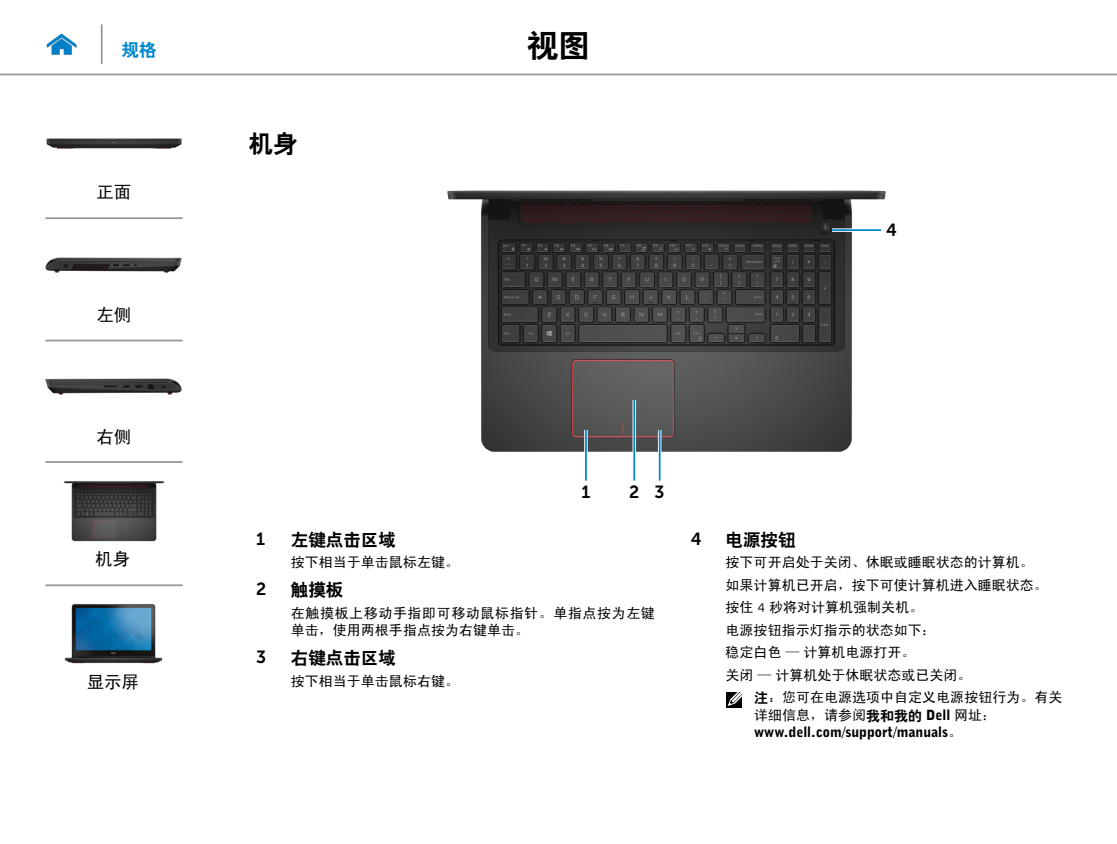
<style>
.page{position:relative;width:1117px;height:844px;background:#fff}
.page>*{position:absolute;margin:0;border:0;box-sizing:border-box;transform-origin:0 0}
.t1{font:31.5px "Heiti CSEG";color:#000}
.Head2{font:24.5px "Heiti CSEG";color:#000}
.Callout_Head{font:17.5px "Heiti CSEG";color:#000}
.t2{font:17.5px "Sim Hei";color:#000}
.Callout-L{font:17.5px "Museo Sans For Dell 700";color:#000}
.Callout_Head-2{font:17.5px "Museo Sans For Dell 700";color:#000}
.t3{font:17.5px "Heiti CSEG";color:#0087cc}
.Callout_description{font:14px "Sim Hei";color:#000}
.Note{font:14px/17.5px "Sim Hei";color:#000}
.Callout_description-2{font:14px/17.5px "Sim Hei";letter-spacing:.04em;color:#000}
.s1{font-family:"Bell Gothic BT"}
.s2{font-family:"Heiti CSEG"}
.s3{font-family:"Bell Gothic BT";font-weight:900}
</style>
<div class="page">
<hr style="left:0;top:74px;width:1116px;height:1px;background:#939598">
<img style="left:46px;top:33px;width:31px;height:22px">
<img style="left:447px;top:190px;width:439px;height:262px">
<svg style="left:831px;top:228px;width:49px;height:4px"></svg>
<hr style="left:831px;top:229px;width:49px;height:2px;background:#0087cc">
<svg style="left:632px;top:400px;width:4px;height:80px"></svg>
<hr style="left:633px;top:400px;width:2px;height:80px;background:#0087cc">
<svg style="left:657px;top:430px;width:4px;height:50px"></svg>
<hr style="left:658px;top:430px;width:2px;height:50px;background:#0087cc">
<hr style="left:584px;top:430px;width:3px;height:50px;background:#fff">
<hr style="left:585px;top:430px;width:1px;height:50px;background:#0087cc">
<div style="left:725px;top:691px;width:16px;height:16px;background:#000"></div>
<svg style="left:727px;top:691px;width:15px;height:15px"></svg>
<hr style="left:101px;top:24px;width:2px;height:40px;background:#939598">
<img style="left:46px;top:138px;width:136px;height:11px">
<img style="left:45px;top:257px;width:137px;height:16px">
<img style="left:45px;top:378px;width:137px;height:17px">
<img style="left:64px;top:481px;width:100px;height:60px">
<img style="left:65px;top:604px;width:98px;height:59px">
<hr style="left:45px;top:217px;width:138px;height:2px;background:#939598">
<hr style="left:45px;top:339px;width:138px;height:2px;background:#939598">
<hr style="left:45px;top:461px;width:138px;height:2px;background:#939598">
<hr style="left:45px;top:584px;width:138px;height:2px;background:#939598">
<p class="t3" style="left:122px;top:41px;width:36px">规格</p>
<h1 class="t1" style="left:527px;top:30px;width:64px">视图</h1>
<p class="t2" style="left:96px;top:183px;width:36px">正面</p>
<p class="t2" style="left:96px;top:305px;width:36px">左侧</p>
<p class="Head2" style="left:249px;top:131px;width:50px">机身</p>
<p class="Callout-L" style="left:885px;top:220px;width:12px">4</p>
<p class="t2" style="left:96px;top:428px;width:36px">右侧</p>
<p class="t2" style="left:95px;top:550px;width:37px">机身</p>
<p class="t2" style="left:87px;top:673px;width:54px">显示屏</p>
<p class="Callout-L" style="left:581px;top:482px;width:10px">1</p>
<p class="Callout-L" style="left:629px;top:482px;width:12px">2</p>
<p class="Callout-L" style="left:654px;top:482px;width:12px">3</p>
<p class="Callout_Head-2" style="left:256px;top:528px;width:10px">1</p>
<p class="Callout_Head" style="left:291px;top:530px;width:106px">左键点击区域</p>
<p class="Callout_description" style="left:291px;top:555px;width:169px">按下相当于单击鼠标左键。</p>
<p class="Callout_Head-2" style="left:256px;top:579px;width:12px">2</p>
<p class="Callout_Head" style="left:291px;top:581px;width:54px">触摸板</p>
<p class="Callout_description-2" style="left:291px;top:603px;width:365px">在触摸板上移动手指即可移动鼠标指针。单指点按为左键单击，使用两根手指点按为右键单击。</p>
<p class="Callout_Head-2" style="left:256px;top:647px;width:12px">3</p>
<p class="Callout_Head" style="left:291px;top:649px;width:106px">右键点击区域</p>
<p class="Callout_description" style="left:291px;top:673px;width:169px">按下相当于单击鼠标右键。</p>
<p class="Callout_Head-2" style="left:690px;top:528px;width:12px">4</p>
<p class="Callout_Head" style="left:725px;top:530px;width:71px">电源按钮</p>
<p class="Callout_description" style="left:725px;top:555px;width:309px">按下可开启处于关闭、休眠或睡眠状态的计算机。</p>
<p class="Callout_description" style="left:725px;top:577px;width:323px">如果计算机已开启，按下可使计算机进入睡眠状态。</p>
<p class="Callout_description" style="left:725px;top:600px;width:199px">按住 <span class="s1">4</span> 秒将对计算机强制关机。</p>
<p class="Callout_description" style="left:725px;top:622px;width:211px">电源按钮指示灯指示的状态如下：</p>
<p class="Callout_description" style="left:725px;top:645px;width:191px">稳定白色 — 计算机电源打开。</p>
<p class="Callout_description" style="left:725px;top:667px;width:247px">关闭 — 计算机处于休眠状态或已关闭。</p>
<p class="Note" style="left:754px;top:688px;width:309px"><span class="s2">注：</span>您可在电源选项中自定义电源按钮行为。有关详细信息，请参阅<span class="s2">我和我的</span> <span class="s3">Dell</span> 网址：<span class="s3">www.dell.com/support/manuals</span>。</p>
</div>
